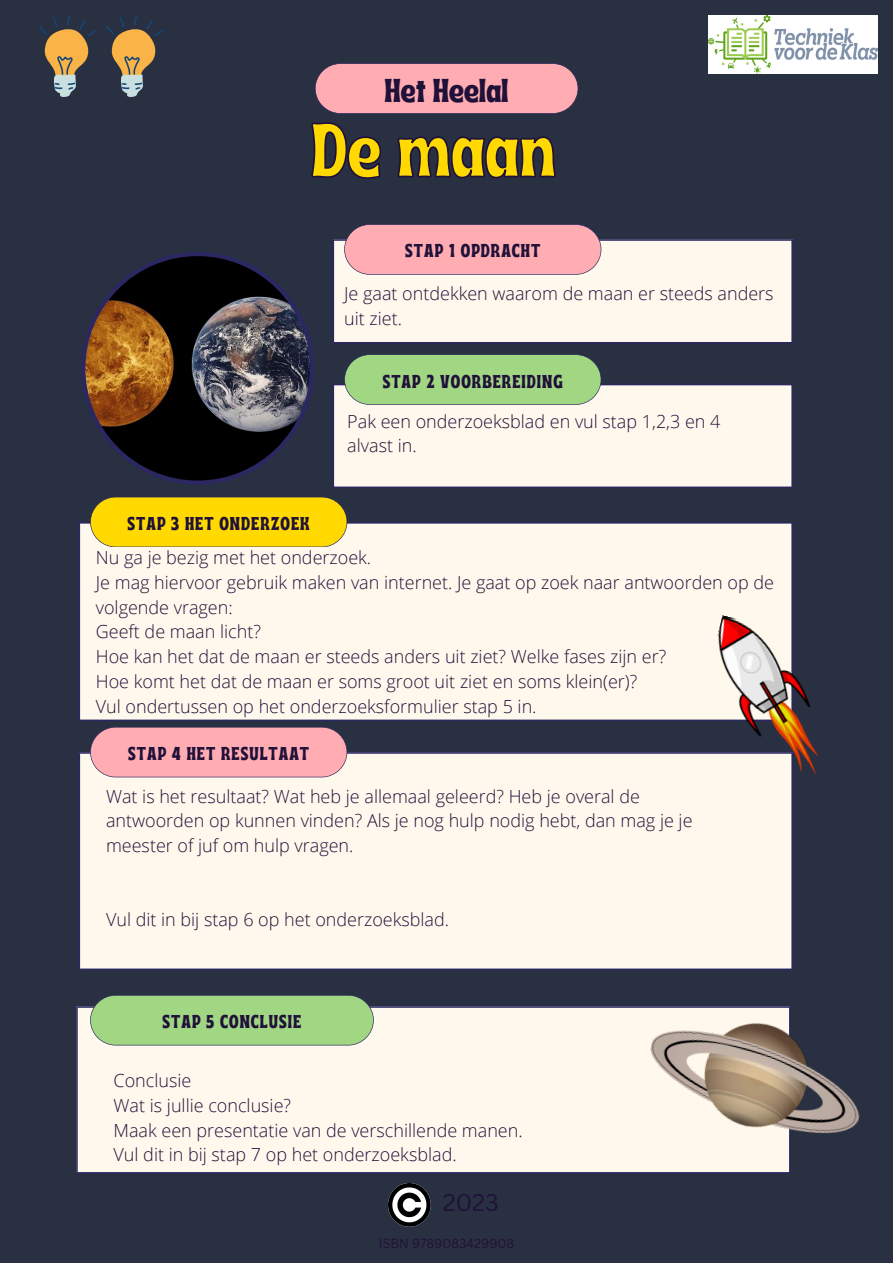
<style>
.page{position:relative;width:893px;height:1263px;background:#293041}
.page>*{position:absolute;margin:0;border:0;box-sizing:border-box;transform-origin:0 0}
.t1{font:75.6px "Ayr Tropika Island Int";color:#ffd900}
.t2{font:33.08px "Ayr Tropika Island Int";color:#201139}
.t3{font:23.55px "Canva Sans";color:#201139}
.t4{font:18.6px "Ayr Tropika Island Int";letter-spacing:.055em;color:#201139}
.t5{font:300 18px/24.8px "Open Sans";color:#201139}
.t6{font:12.75px "Canva Sans";color:#201139}
</style>
<div class="page">
<div style="left:332px;top:239px;width:461px;height:105px;background:#fff9ed"></div>
<div style="left:332px;top:384px;width:461px;height:104px;background:#fff9ed"></div>
<div style="left:76px;top:1006px;width:714px;height:168px;background:#fff9ed"></div>
<div style="left:78px;top:752px;width:715px;height:218px;background:#fff9ed"></div>
<div style="left:78px;top:522px;width:715px;height:199px;background:#fff9ed"></div>
<svg style="left:90px;top:497px;width:257px;height:50px;background:#f6d208"></svg>
<svg style="left:344px;top:224px;width:257px;height:51px;background:#f3a7af"></svg>
<svg style="left:344px;top:354px;width:257px;height:51px;background:#9ccd82"></svg>
<svg style="left:90px;top:727px;width:257px;height:50px;background:#f5a8af"></svg>
<svg style="left:90px;top:995px;width:284px;height:50px;background:#9ed083"></svg>
<img style="left:81px;top:252px;width:233px;height:233px">
<svg style="left:311px;top:122px;width:245px;height:57px"></svg>
<svg style="left:315px;top:63px;width:263px;height:51px;background:#eea2ab"></svg>
<svg style="left:39px;top:16px;width:57px;height:81px"></svg>
<svg style="left:106px;top:16px;width:57px;height:81px"></svg>
<img style="left:639px;top:1006px;width:221px;height:144px">
<img style="left:691px;top:615px;width:128px;height:160px">
<img style="left:709px;top:16px;width:168px;height:58px">
<img style="left:388px;top:1183px;width:43px;height:43px">
<h5 class="t2" style="left:384px;top:59px;width:126px">Het Heelal</h5>
<h1 class="t1" style="left:311px;top:78px;width:246px">De maan</h1>
<p class="t4" style="left:405px;top:233px;width:137px">STAP 1 OPDRACHT</p>
<h4 class="t5" style="left:344px;top:281px;width:431px">Je gaat ontdekken waarom de maan er steeds anders uit ziet.</h4>
<p class="t4" style="left:383px;top:363px;width:182px">STAP 2 VOORBEREIDING</p>
<p class="t4" style="left:128px;top:506px;width:184px">STAP 3 HET ONDERZOEK</p>
<h4 class="t5" style="left:347px;top:408px;width:375px">Pak een onderzoeksblad en vul stap 1,2,3 en 4 alvast in.</h4>
<h5 class="t5" style="left:96px;top:545px;width:679px">Nu ga je bezig met het onderzoek.<br>Je mag hiervoor gebruik maken van internet. Je gaat op zoek naar antwoorden op de volgende vragen:<br>Geeft de maan licht?<br>Hoe kan het dat de maan er steeds anders uit ziet? Welke fases zijn er?<br>Hoe komt het dat de maan er soms groot uit ziet en soms klein(er)?<br>Vul ondertussen op het onderzoeksformulier stap 5 in.</h5>
<h2 class="t4" style="left:128px;top:736px;width:182px">STAP 4 HET RESULTAAT</h2>
<h5 class="t5" style="left:106px;top:783px;width:588px">Wat is het resultaat? Wat heb je allemaal geleerd? Heb je overal de antwoorden op kunnen vinden? Als je nog hulp nodig hebt, dan mag je je meester of juf om hulp vragen.</h5>
<p class="t5" style="left:106px;top:907px;width:344px">Vul dit in bij stap 6 op het onderzoeksblad.</p>
<p class="t4" style="left:163px;top:1004px;width:140px">STAP 5 CONCLUSIE</p>
<h4 class="t5" style="left:114px;top:1067px;width:410px">Conclusie<br>Wat is jullie conclusie?<br>Maak een presentatie van de verschillende manen.<br>Vul dit in bij stap 7 op het onderzoeksblad.</h4>
<h5 class="t3" style="left:443px;top:1186px;width:57px">2023</h5>
<p class="t6" style="left:379px;top:1234px;width:137px">ISBN 9789083429908</p>
</div>
